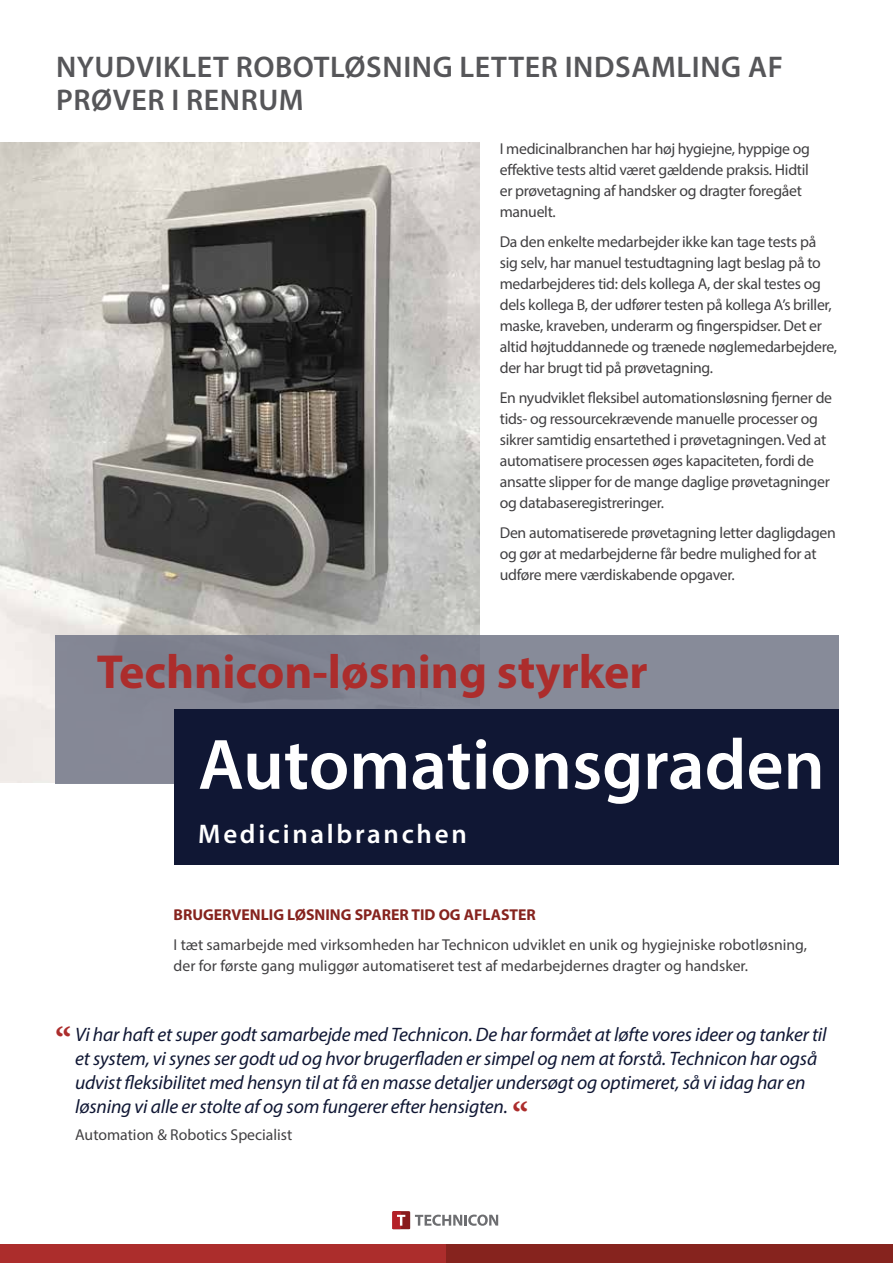
<style>
.page{position:relative;width:893px;height:1263px;background:#fff}
.page>*{position:absolute;margin:0;border:0;box-sizing:border-box;transform-origin:0 0}
.t1{font:600 72px "Myriad Pro";color:#fff}
.t2{font:700 48px "Myriad Pro";color:#ac2d2c}
.t3{font:700 36px "Minion Pro";color:#ac2d2c}
.t4{font:600 30px/33px "Myriad Pro";letter-spacing:.02em;color:#565659}
.t5{font:600 27px "Myriad Pro";letter-spacing:.1em;color:#fff}
.t6{font:italic 19.5px/24px "Myriad Pro";letter-spacing:-.01em;color:#101734}
.t7{font:15.75px/21px "Myriad Pro";letter-spacing:-.02em;color:#414042}
.t8{font:15.75px/21px "Myriad Pro";color:#414042}
.t9{font:700 15.75px "Myriad Pro";color:#86231e}
</style>
<div class="page">
<div style="left:0;top:1244px;width:447px;height:19px;background:#ac2d2c"></div>
<div style="left:446px;top:1244px;width:447px;height:19px;background:#86231e"></div>
<img style="left:0;top:142px;width:480px;height:641px">
<svg style="left:415px;top:1214px;width:83px;height:12px"></svg>
<div style="left:392px;top:1211px;width:18px;height:18px;background:#891a1c"></div>
<svg style="left:392px;top:1211px;width:13px;height:18px"></svg>
<div style="left:55px;top:635px;width:783px;height:149px;background:#858896"></div>
<div style="left:174px;top:710px;width:665px;height:155px;background:#101734"></div>
<h3 class="t4" style="left:56px;top:49px;width:728px">NYUDVIKLET ROBOTLØSNING LETTER INDSAMLING AF<br>PRØVER I RENRUM</h3>
<p class="t7" style="left:500px;top:138px;width:312px">I medicinalbranchen har høj hygiejne, hyppige og effektive tests altid været gældende praksis. Hidtil er prøvetagning af handsker og dragter foregået manuelt.</p>
<p class="t7" style="left:500px;top:231px;width:339px">Da den enkelte medarbejder ikke kan tage tests på sig selv, har manuel testudtagning lagt beslag på to medarbejderes tid: dels kollega A, der skal testes og dels kollega B, der udfører testen på kollega A’s briller, maske, kraveben, underarm og fingerspidser. Det er altid højtuddannede og trænede nøglemedarbejdere, der har brugt tid på prøvetagning.</p>
<p class="t7" style="left:500px;top:387px;width:334px">En nyudviklet fleksibel automationsløsning fjerner de tids- og ressourcekrævende manuelle processer og sikrer samtidig ensartethed i prøvetagningen. Ved at automatisere processen øges kapaciteten, fordi de ansatte slipper for de mange daglige prøvetagninger og databaseregistreringer.</p>
<p class="t7" style="left:500px;top:522px;width:338px">Den automatiserede prøvetagning letter dagligdagen og gør at medarbejderne får bedre mulighed for at udføre mere værdiskabende opgaver.</p>
<h2 class="t2" style="left:97px;top:641px;width:552px">Technicon-løsning styrker</h2>
<h1 class="t1" style="left:198px;top:719px;width:628px">Automationsgraden</h1>
<h3 class="t5" style="left:198px;top:816px;width:270px">Medicinalbranchen</h3>
<p class="t9" style="left:174px;top:904px;width:364px">BRUGERVENLIG LØSNING SPARER TID OG AFLASTER</p>
<p class="t8" style="left:174px;top:934px;width:635px">I tæt samarbejde med virksomheden har Technicon udviklet en unik og hygiejniske robotløsning, der for første gang muliggør automatiseret test af medarbejdernes dragter og handsker.</p>
<h3 class="t3" style="left:56px;top:1015px;width:18px">“</h3>
<p class="t6" style="left:75px;top:1022px;width:753px">Vi har haft et super godt samarbejde med Technicon. De har formået at løfte vores ideer og tanker til et system, vi synes ser godt ud og hvor brugerfladen er simpel og nem at forstå. Technicon har også udvist fleksibilitet med hensyn til at få en masse detaljer undersøgt og optimeret, så vi idag har en løsning vi alle er stolte af og som fungerer efter hensigten.</p>
<p class="t8" style="left:75px;top:1123px;width:219px">Automation &amp; Robotics Specialist</p>
<h3 class="t3" style="left:512px;top:1090px;width:18px">“</h3>
</div>
